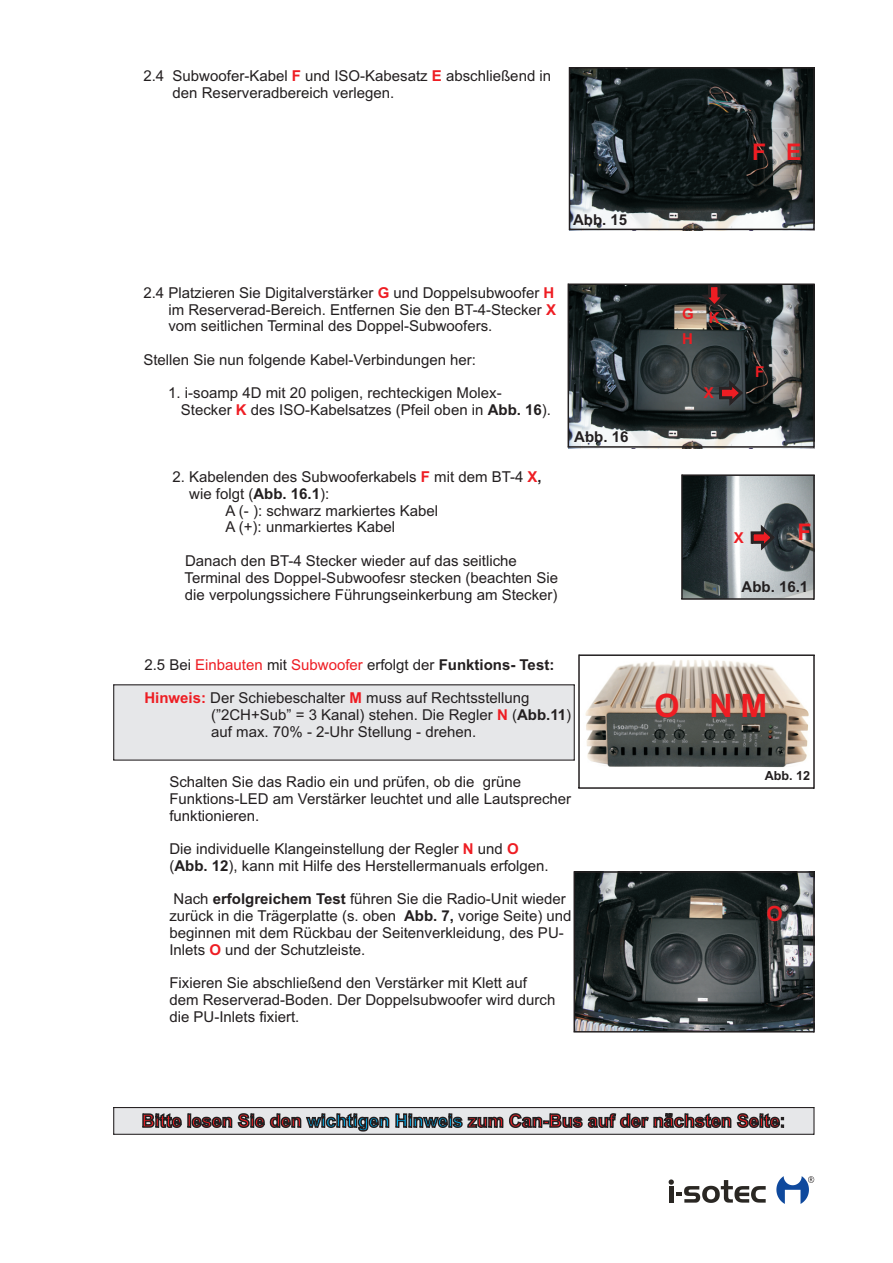
<style>
.page{position:relative;width:893px;height:1263px;background:#fff}
.page>*{position:absolute;margin:0;border:0;box-sizing:border-box;transform-origin:0 0}
.t1{font:700 32.25px "Arial";color:#ee1d23}
.t2{font:700 22.95px "Arial";color:#ee1d23}
.t3{font:700 21px "Arial";color:#ee1d23}
.t4{font:15px/16.8px "Arial";color:#231f20}
.t5{font:700 15px "Arial";color:#231f20}
.t6{font:700 15px/24.8px "Arial";color:#ee1d23}
.t7{font:700 12.6px "Arial";color:#231f20}
.s1{font-weight:700;color:#ee1d23}
.s2{font-weight:700}
.s3{color:#ee1d23}
</style>
<div class="page">
<svg style="left:113px;top:654px;width:702px;height:135px"></svg>
<img style="left:583px;top:657px;width:227px;height:112px">
<svg style="left:113px;top:1107px;width:701px;height:28px;background:#a59fa2"></svg>
<svg style="left:568px;top:283px;width:247px;height:165px;background:#424747"></svg>
<svg style="left:681px;top:474px;width:134px;height:126px;background:#72777a"></svg>
<svg style="left:573px;top:871px;width:242px;height:161px;background:#3a4041"></svg>
<svg style="left:569px;top:67px;width:246px;height:163px;background:#343b3b"></svg>
<svg style="left:669px;top:1179px;width:97px;height:24px"></svg>
<svg style="left:776px;top:1176px;width:38px;height:28px"></svg>
<p class="t4" style="left:173px;top:69px;width:380px;text-indent:-29px">2.4 Subwoofer-Kabel und ISO-Kabesatz abschließend in den Reserveradbereich verlegen.</p>
<p class="t6" style="left:292px;top:65px;width:11px">F</p>
<p class="t6" style="left:432px;top:65px;width:12px">E</p>
<p class="t5" style="left:573px;top:214px;width:56px">Abb. 15</p>
<p class="t4" style="left:168px;top:286px;width:389px;text-align:justify;text-indent:-25px">2.4 Platzieren Sie Digitalverstärker <span class="s1">G</span> und Doppelsubwoofer <span class="s1">H </span>im Reserverad-Bereich. Entfernen Sie den BT-4-Stecker <span class="s1">X </span>vom seitlichen Terminal des Doppel-Subwoofers.</p>
<p class="t4" style="left:143px;top:353px;width:334px">Stellen Sie nun folgende Kabel-Verbindungen her:</p>
<p class="t4" style="left:181px;top:386px;width:372px;text-indent:-13px">1. i-soamp 4D mit 20 poligen, rechteckigen Molex-<br>Stecker <span class="s1">K</span> des ISO-Kabelsatzes (Pfeil oben in <span class="s2">Abb. 16</span>).</p>
<p class="t4" style="left:172px;top:470px;width:371px">2. Kabelenden des Subwooferkabels mit dem BT-4 <span class="s2">,</span></p>
<p class="t4" style="left:189px;top:487px;width:142px">wie folgt (<span class="s2">Abb. 16.1</span>):</p>
<p class="t4" style="left:226px;top:503px;width:214px">A (- ): schwarz markiertes Kabel</p>
<p class="t4" style="left:226px;top:520px;width:171px">A (+): unmarkiertes Kabel</p>
<p class="t4" style="left:185px;top:554px;width:375px">Danach den BT-4 Stecker wieder auf das seitliche<br>Terminal des Doppel-Subwoofesr stecken (beachten Sie die verpolungssichere Führungseinkerbung am Stecker)</p>
<p class="t6" style="left:421px;top:466px;width:11px">F</p>
<p class="t6" style="left:528px;top:466px;width:12px">X</p>
<p class="t5" style="left:574px;top:431px;width:56px">Abb. 16</p>
<p class="t4" style="left:144px;top:657px;width:411px">2.5 Bei <span class="s3">Einbauten</span> mit <span class="s3">Subwoofer</span> erfolgt der <span class="s2">Funktions- Test:</span></p>
<p class="t4" style="left:211px;top:691px;width:362px;text-indent:-67px"><span class="s1">Hinweis:</span> Der Schiebeschalter <span class="s1">M</span> muss auf Rechtsstellung (”2CH+Sub” = 3 Kanal) stehen. Die Regler <span class="s1">N</span> (<span class="s2">Abb.11</span>)</p>
<p class="t4" style="left:211px;top:724px;width:267px">auf max. 70% - 2-Uhr Stellung - drehen.</p>
<p class="t4" style="left:169px;top:775px;width:403px">Schalten Sie das Radio ein und prüfen, ob die grüne<br>Funktions-LED am Verstärker leuchtet und alle Lautsprecher funktionieren.</p>
<p class="t4" style="left:169px;top:858px;width:381px">(<span class="s2">Abb. 12</span>), kann mit Hilfe des Herstellermanuals erfolgen.</p>
<p class="t4" style="left:169px;top:892px;width:404px">Nach <span class="s2">erfolgreichem Test</span> führen Sie die Radio-Unit wieder zurück in die Trägerplatte (s. oben <span class="s2">Abb. 7,</span> vorige Seite) und beginnen mit dem Rückbau der Seitenverkleidung, des PU-</p>
<p class="t4" style="left:169px;top:976px;width:387px">Fixieren Sie abschließend den Verstärker mit Klett auf dem Reserverad-Boden. Der Doppelsubwoofer wird durch die PU-Inlets fixiert.</p>
<p class="t4" style="left:169px;top:842px;width:351px">Die individuelle Klangeinstellung der Regler <span class="s1">N</span> und <span class="s1">O</span></p>
<p class="t4" style="left:169px;top:942px;width:197px">Inlets <span class="s1">O</span> und der Schutzleiste.</p>
<h2 class="t2" style="left:752px;top:144px;width:51px">F E</h2>
<p class="t6" style="left:682px;top:303px;width:13px">G<br>H</p>
<p class="t6" style="left:709px;top:307px;width:12px">K</p>
<p class="t6" style="left:704px;top:382px;width:12px">X</p>
<p class="t6" style="left:755px;top:360px;width:11px">F</p>
<p class="t6" style="left:734px;top:526px;width:12px">X</p>
<h2 class="t2" style="left:797px;top:523px;width:16px">F</h2>
<p class="t5" style="left:741px;top:581px;width:68px">Abb. 16.1</p>
<h1 class="t1" style="left:655px;top:693px;width:114px">O NM</h1>
<p class="t7" style="left:765px;top:771px;width:47px">Abb. 12</p>
<h3 class="t3" style="left:767px;top:906px;width:18px">O</h3>
</div>
